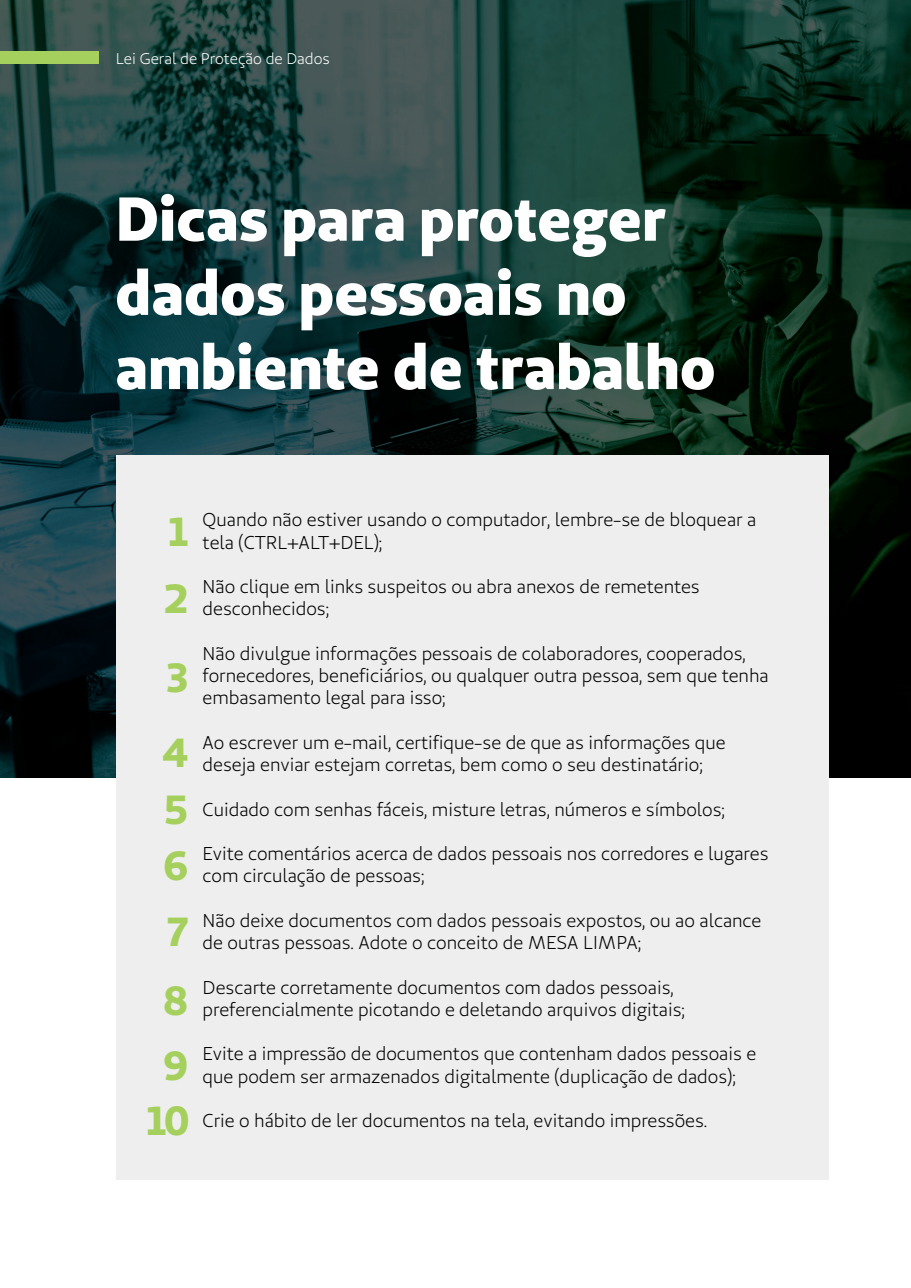
<style>
.page{position:relative;width:911px;height:1288px;background:#fff}
.page>*{position:absolute;margin:0;border:0;box-sizing:border-box;transform-origin:0 0}
.t1{font:700 61.8px/74.2px "Unimed Sans 2020 Extra";color:#fff}
.t2{font:40.6px/67.4px "Unimed Sans 2020 Bold";color:#a6d05d}
.t3{font:18.6px/22.2px "Unimed Sans 2020 Book";color:#000001}
.t4{font:15.4px "Unimed Sans 2020 Book";color:#fff}
</style>
<div class="page">
<img style="left:0;top:0;width:910px;height:777px">
<div style="left:116px;top:455px;width:712px;height:725px;background:#edeeed"></div>
<div style="left:0;top:51px;width:98px;height:13px;background:#a6d05d"></div>
<p class="t4" style="left:116px;top:49px;width:215px">Lei Geral de Proteção de Dados</p>
<h1 class="t1" style="left:115px;top:180px;width:601px">Dicas para proteger dados pessoais no ambiente de trabalho</h1>
<h2 class="t2" style="left:164px;top:497px;width:25px">1<br>2</h2>
<h2 class="t2" style="left:162px;top:639px;width:28px;line-height:74.6px">3<br>4</h2>
<h2 class="t2" style="left:163px;top:780px;width:27px;line-height:56px">5<br>6</h2>
<h2 class="t2" style="left:163px;top:896px;width:27px;text-align:justify">7<br>8<br>9</h2>
<h2 class="t2" style="left:147px;top:1086px;width:44px">10</h2>
<p class="t3" style="left:202px;top:509px;width:555px">Quando não estiver usando o computador, lembre-se de bloquear a tela (CTRL+ALT+DEL);</p>
<p class="t3" style="left:202px;top:575px;width:498px">Não clique em links suspeitos ou abra anexos de remetentes desconhecidos;</p>
<p class="t3" style="left:202px;top:642px;width:567px">Não divulgue informações pessoais de colaboradores, cooperados, fornecedores, beneficiários, ou qualquer outra pessoa, sem que tenha embasamento legal para isso;</p>
<p class="t3" style="left:202px;top:731px;width:524px">Ao escrever um e-mail, certifique-se de que as informações que deseja enviar estejam corretas, bem como o seu destinatário;</p>
<p class="t3" style="left:202px;top:798px;width:524px">Cuidado com senhas fáceis, misture letras, números e símbolos;</p>
<p class="t3" style="left:202px;top:842px;width:567px">Evite comentários acerca de dados pessoais nos corredores e lugares com circulação de pessoas;</p>
<p class="t3" style="left:202px;top:909px;width:560px">Não deixe documentos com dados pessoais expostos, ou ao alcance de outras pessoas. Adote o conceito de MESA LIMPA;</p>
<p class="t3" style="left:202px;top:976px;width:484px">Descarte corretamente documentos com dados pessoais, preferencialmente picotando e deletando arquivos digitais;</p>
<p class="t3" style="left:202px;top:1042px;width:555px">Evite a impressão de documentos que contenham dados pessoais e que podem ser armazenados digitalmente (duplicação de dados);</p>
<p class="t3" style="left:202px;top:1109px;width:506px">Crie o hábito de ler documentos na tela, evitando impressões.</p>
</div>
